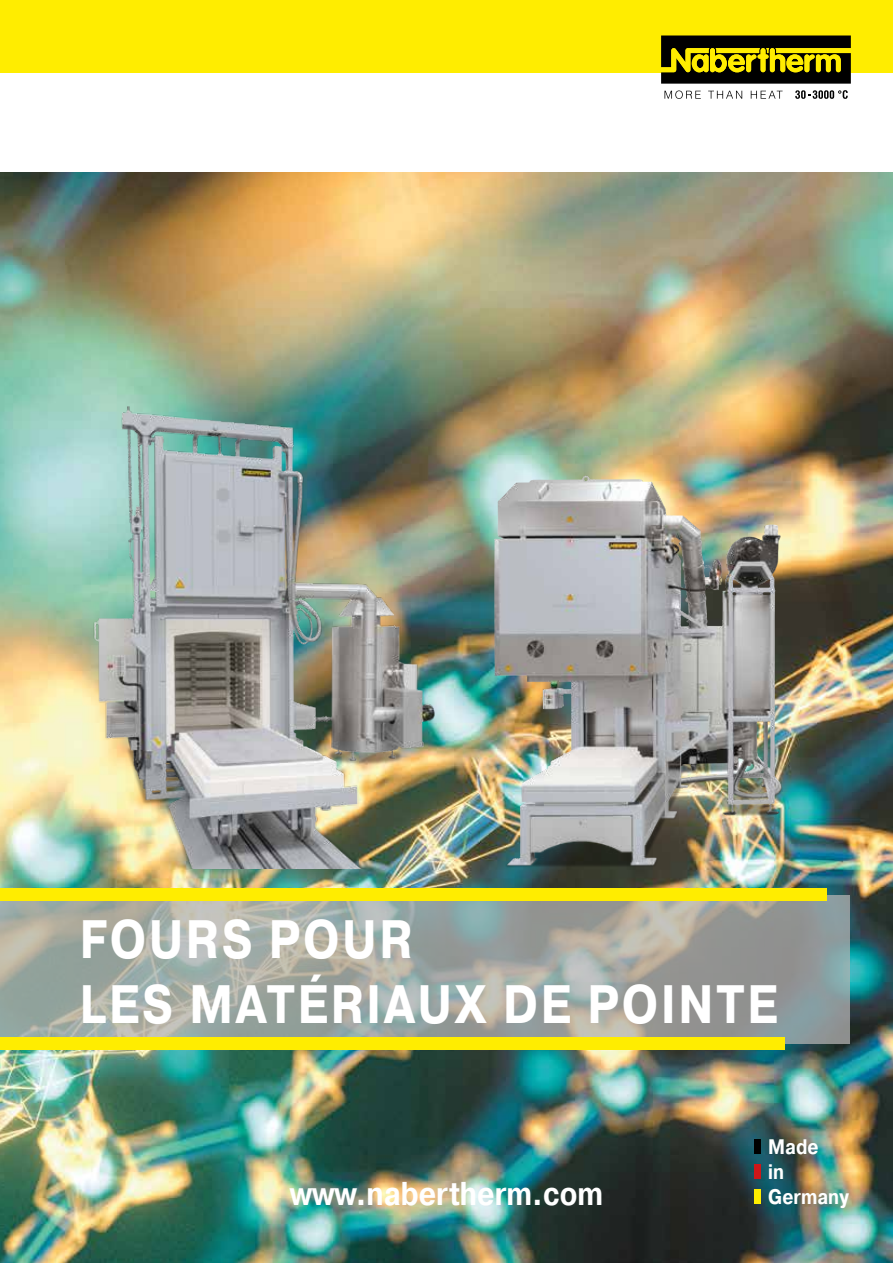
<style>
.page{position:relative;width:893px;height:1263px;background:#fff}
.page>*{position:absolute;margin:0;border:0;box-sizing:border-box;transform-origin:0 0}
.t1{font:700 54px/64.8px "Pragmatica";letter-spacing:.06em;color:#fff;scale:.85 1}
.t2{font:700 33px "Pragmatica";color:#fff;scale:.85 1}
.t3{font:700 21px/25.2px "Pragmatica";color:#fff;scale:.85 1}
</style>
<div class="page">
<img style="left:0;top:172px;width:893px;height:1091px">
<svg style="left:0;top:894px;width:850px;height:149px;background:#a0a6a0"></svg>
<div style="left:0;top:888px;width:826px;height:13px;background:#ffed00"></div>
<div style="left:0;top:1037px;width:784px;height:13px;background:#ffed00"></div>
<img style="left:494px;top:476px;width:290px;height:392px">
<img style="left:55px;top:378px;width:393px;height:490px">
<div style="left:0;top:0;width:893px;height:72px;background:#ffed00"></div>
<div style="left:754px;top:1140px;width:7px;height:14px;background:#000"></div>
<div style="left:754px;top:1164px;width:7px;height:14px;background:#cd1719"></div>
<div style="left:754px;top:1189px;width:7px;height:14px;background:#ffed00"></div>
<svg style="left:664px;top:90px;width:37px;height:9px"></svg>
<svg style="left:708px;top:91px;width:34px;height:8px"></svg>
<svg style="left:751px;top:91px;width:32px;height:8px"></svg>
<svg style="left:795px;top:90px;width:53px;height:9px"></svg>
<svg style="left:661px;top:36px;width:190px;height:48px"></svg>
<p class="t1" style="left:80px;top:907px;width:823px">FOURS POUR<br>LES MATÉRIAUX DE POINTE</p>
<p class="t2" style="left:290px;top:1172px;width:370px">www.nabertherm.com</p>
<p class="t3" style="left:768px;top:1134px;width:97px">Made<br>in<br>Germany</p>
</div>
